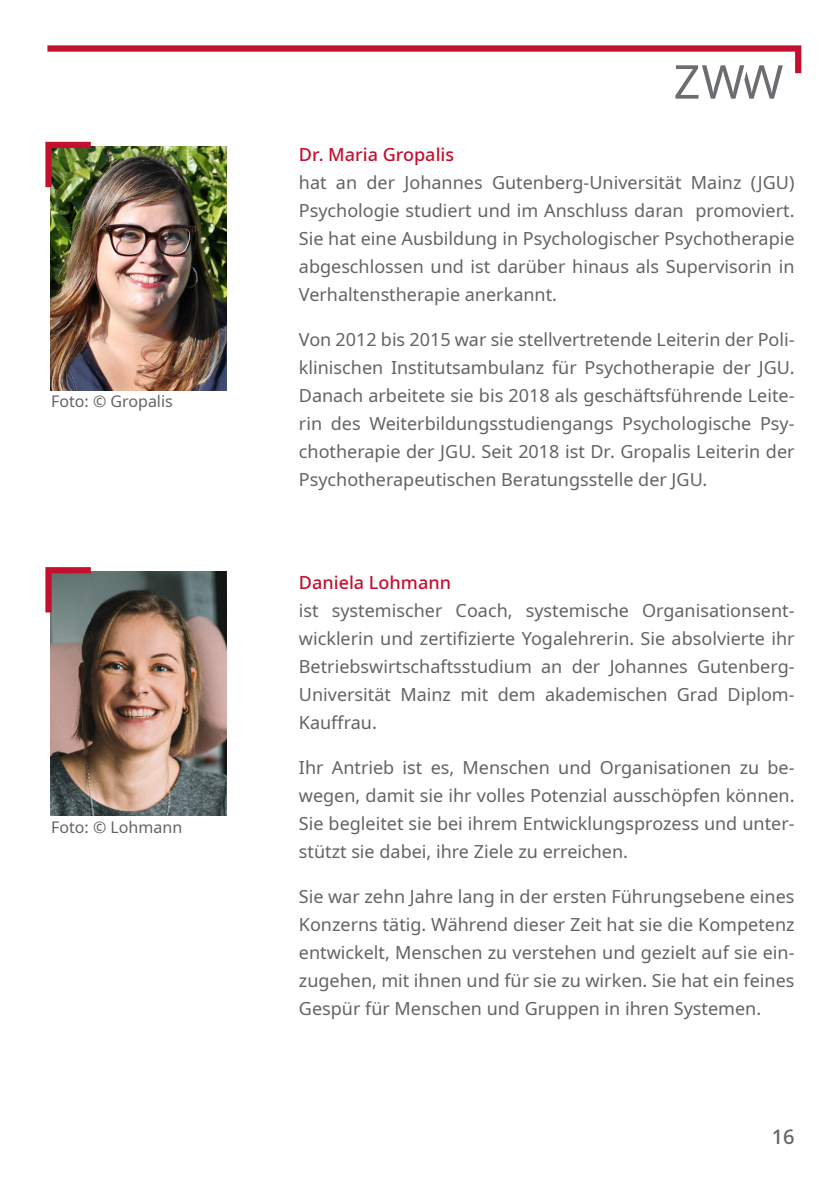
<style>
.page{position:relative;width:840px;height:1191px;background:#fff}
.page>*{position:absolute;margin:0;border:0;box-sizing:border-box;transform-origin:0 0}
.t1{font:500 20px "Noto Sans";color:#636366}
.Bodytext_-_grau_-_bl{font:18px/28px "Noto Sans";color:#636366;text-align:justify}
.Text_-_grau_-_8pt{font:16px "Noto Sans";color:#636366}
.s1{font-weight:500;color:#c3102e}
</style>
<div class="page">
<svg style="left:47px;top:45px;width:753px;height:54px"></svg>
<img style="left:51px;top:146px;width:175px;height:244px">
<img style="left:45px;top:142px;width:46px;height:45px">
<img style="left:51px;top:572px;width:175px;height:243px">
<svg style="left:45px;top:567px;width:46px;height:45px;background:#836268"></svg>
<p class="Text_-_grau_-_8pt" style="left:51px;top:390px;width:123px">Foto: © Gropalis</p>
<p class="Text_-_grau_-_8pt" style="left:51px;top:815px;width:133px">Foto: © Lohmann</p>
<p class="Bodytext_-_grau_-_bl" style="left:299px;top:141px;width:497px;text-align:left"><span class="s1">Dr. Maria Gropalis<br></span>hat an der Johannes Gutenberg-Universität Mainz (JGU)<br>Psychologie studiert und im Anschluss daran promoviert.<br>Sie hat eine Ausbildung in Psychologischer Psychotherapie abgeschlossen und ist darüber hinaus als Supervisorin in Verhaltenstherapie anerkannt.</p>
<p class="Bodytext_-_grau_-_bl" style="left:299px;top:326px;width:497px">Von 2012 bis 2015 war sie stellvertretende Leiterin der Poli&shy;klinischen Institutsambulanz für Psychotherapie der JGU.<br>Danach arbeitete sie bis 2018 als geschäftsführende Leite&shy;rin des Weiterbildungsstudiengangs Psychologische Psy&shy;chotherapie der JGU. Seit 2018 ist Dr. Gropalis Leiterin der Psychotherapeutischen Beratungsstelle der JGU.</p>
<p class="Bodytext_-_grau_-_bl" style="left:299px;top:568px;width:497px;text-align:left"><span class="s1">Daniela Lohmann<br></span>ist systemischer Coach, systemische Organisationsent&shy;wicklerin und zertifizierte Yogalehrerin. Sie absolvierte ihr Betriebswirtschaftsstudium an der Johannes Gutenberg-Universität Mainz mit dem akademischen Grad Diplom-Kauffrau.</p>
<p class="Bodytext_-_grau_-_bl" style="left:299px;top:753px;width:497px">Ihr Antrieb ist es, Menschen und Organisationen zu be&shy;wegen, damit sie ihr volles Potenzial ausschöpfen können.<br>Sie begleitet sie bei ihrem Entwicklungsprozess und unter&shy;stützt sie dabei, ihre Ziele zu erreichen.</p>
<p class="Bodytext_-_grau_-_bl" style="left:299px;top:882px;width:497px">Sie war zehn Jahre lang in der ersten Führungsebene eines Konzerns tätig. Während dieser Zeit hat sie die Kompetenz entwickelt, Menschen zu verstehen und gezielt auf sie ein&shy;zugehen, mit ihnen und für sie zu wirken. Sie hat ein feines Gespür für Menschen und Gruppen in ihren Systemen.</p>
<p class="t1" style="left:771px;top:1123px;width:24px">16</p>
</div>
